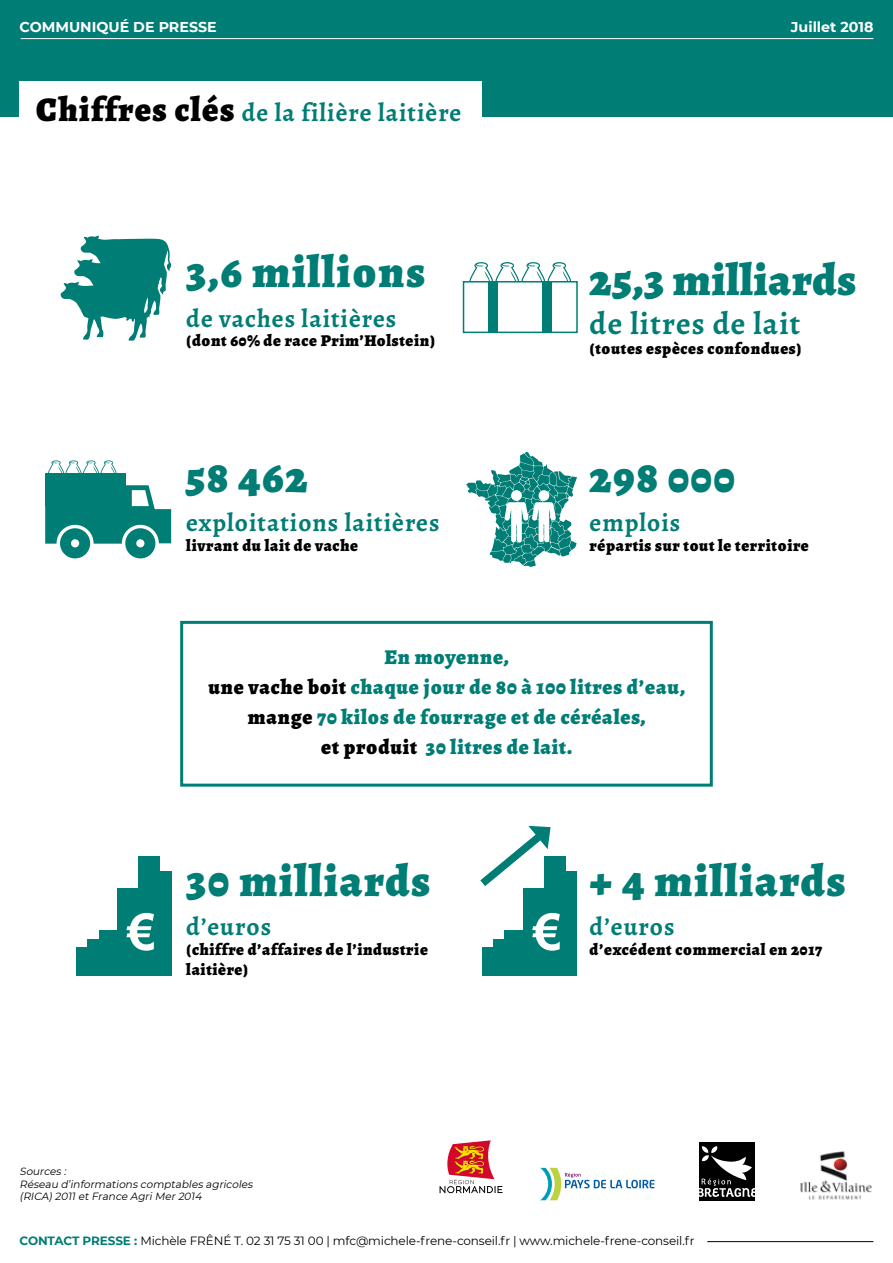
<style>
.page{position:relative;width:893px;height:1263px;background:#fff}
.page>*{position:absolute;margin:0;border:0;box-sizing:border-box;transform-origin:0 0}
.t1{font:700 51px "Arial";color:#fff}
.t2{font:900 45px "Alegreya";letter-spacing:.04em;color:#007d75}
.t3{font:900 45px "Alegreya";letter-spacing:.02em;color:#007d75}
.t4{font:700 31.5px "Alegreya";letter-spacing:.04em;color:#007d75}
.t5{font:700 25.5px "Alegreya";letter-spacing:.04em;color:#007d75}
.t6{font:900 21px/30px "Alegreya";letter-spacing:.04em;color:#007d75;text-align:center}
.t7{font:900 16.5px/19.8px "Alegreya";letter-spacing:.04em;color:#000}
.t8{font:700 14.25px "Montserrat";color:#fff}
.t9{font:12px "Montserrat";letter-spacing:-.01em;color:#000}
.t10{font:italic 10.5px/12.6px "Montserrat";color:#000}
.s1{font-weight:900;font-size:34.5px;color:#000}
.s2{color:#000}
.s3{font-weight:700;color:#007d75}
</style>
<div class="page">
<div style="left:0;top:0;width:893px;height:116px;background:#007d75"></div>
<hr style="left:21px;top:38px;width:852px;height:1px;background:#fff">
<div style="left:19px;top:81px;width:462px;height:60px;background:#fff"></div>
<div style="left:180px;top:621px;width:533px;height:166px;border:3px solid #007d75"></div>
<svg style="left:45px;top:460px;width:126px;height:98px"></svg>
<svg style="left:60px;top:236px;width:111px;height:105px"></svg>
<div style="left:160px;top:871px;width:11px;height:105px;background:#007d75"></div>
<div style="left:139px;top:856px;width:21px;height:120px;background:#007d75"></div>
<div style="left:117px;top:888px;width:22px;height:88px;background:#007d75"></div>
<div style="left:99px;top:930px;width:18px;height:46px;background:#007d75"></div>
<div style="left:88px;top:939px;width:11px;height:37px;background:#007d75"></div>
<div style="left:77px;top:947px;width:11px;height:29px;background:#007d75"></div>
<div style="left:566px;top:871px;width:11px;height:105px;background:#007d75"></div>
<div style="left:545px;top:856px;width:21px;height:120px;background:#007d75"></div>
<div style="left:523px;top:888px;width:22px;height:88px;background:#007d75"></div>
<div style="left:505px;top:930px;width:18px;height:46px;background:#007d75"></div>
<div style="left:494px;top:939px;width:11px;height:37px;background:#007d75"></div>
<div style="left:483px;top:947px;width:11px;height:29px;background:#007d75"></div>
<svg style="left:480px;top:825px;width:71px;height:63px"></svg>
<svg style="left:469px;top:262px;width:102px;height:19px"></svg>
<div style="left:463px;top:281px;width:115px;height:52px;border:2px solid #007d75"></div>
<div style="left:489px;top:282px;width:9px;height:51px;background:#007d75"></div>
<div style="left:543px;top:282px;width:9px;height:51px;background:#007d75"></div>
<svg style="left:466px;top:452px;width:111px;height:115px"></svg>
<hr style="left:707px;top:1241px;width:166px;height:1px;background:#000">
<svg style="left:540px;top:1168px;width:115px;height:32px"></svg>
<div style="left:699px;top:1142px;width:55px;height:58px;background:#000"></div>
<svg style="left:699px;top:1146px;width:55px;height:51px"></svg>
<img style="left:800px;top:1151px;width:72px;height:49px">
<svg style="left:440px;top:1140px;width:63px;height:53px"></svg>
<p class="t8" style="left:20px;top:16px;width:199px">COMMUNIQUÉ DE PRESSE</p>
<h3 class="t5" style="left:36px;top:94px;width:427px"><span class="s1">Chiffres clés</span> de la filière laitière</h3>
<h2 class="t2" style="left:186px;top:238px;width:240px">3,6 millions</h2>
<h3 class="t5" style="left:186px;top:300px;width:212px">de vaches laitières</h3>
<p class="t7" style="left:186px;top:330px;width:250px">(dont 60% de race Prim’Holstein)</p>
<h2 class="t2" style="left:186px;top:442px;width:123px">58 462</h2>
<h3 class="t5" style="left:186px;top:505px;width:255px">exploitations laitières</h3>
<p class="t7" style="left:186px;top:534px;width:173px">livrant du lait de vache</p>
<p class="t8" style="left:791px;top:16px;width:84px">Juillet 2018</p>
<h2 class="t3" style="left:590px;top:245px;width:268px">25,3 milliards</h2>
<h3 class="t4" style="left:590px;top:302px;width:212px">de litres de lait</h3>
<p class="t7" style="left:590px;top:338px;width:213px">(toutes espèces confondues)</p>
<h2 class="t2" style="left:590px;top:442px;width:147px">298 000</h2>
<h3 class="t5" style="left:590px;top:505px;width:92px">emplois</h3>
<p class="t7" style="left:590px;top:534px;width:221px">répartis sur tout le territoire</p>
<p class="t6" style="left:208px;top:641px;width:478px">En moyenne,<br><span class="s2">une vache boit</span> chaque jour de 80 à 100 litres d’eau, <span class="s2">mange</span> 70 kilos de fourrage et de céréales,<br><span class="s2">et produit</span> 30 litres de lait.</p>
<h2 class="t2" style="left:186px;top:846px;width:245px">30 milliards</h2>
<h3 class="t5" style="left:186px;top:909px;width:86px">d’euros</h3>
<p class="t7" style="left:186px;top:939px;width:243px">(chiffre d’affaires de l’industrie laitière)</p>
<h1 class="t1" style="left:127px;top:898px;width:30px">€</h1>
<h1 class="t1" style="left:533px;top:898px;width:30px">€</h1>
<h2 class="t2" style="left:590px;top:846px;width:257px">+ 4 milliards</h2>
<h3 class="t5" style="left:590px;top:909px;width:86px">d’euros</h3>
<p class="t7" style="left:590px;top:939px;width:234px">d’excédent commercial en 2017</p>
<p class="t10" style="left:20px;top:1165px;width:237px">Sources :<br>Réseau d’informations comptables agricoles (RICA)2011etFrance AgriMer2014</p>
<p class="t9" style="left:20px;top:1232px;width:676px"><span class="s3">CONTACT PRESSE :</span> Michèle FRÊNÉ T. 02 31 75 31 00 | mfc@michele-frene-conseil.fr | www.michele-frene-conseil.fr</p>
</div>
